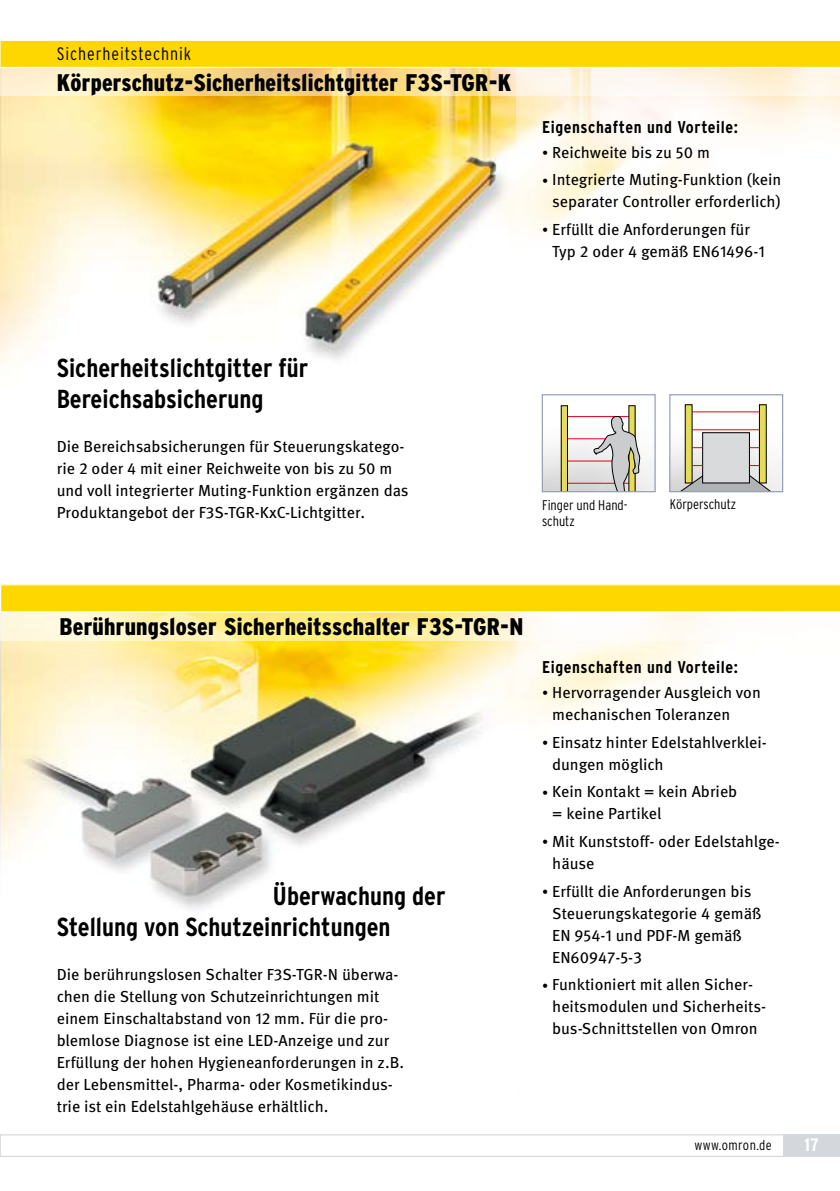
<style>
.page{position:relative;width:840px;height:1191px;background:#fff}
.page>*{position:absolute;margin:0;border:0;box-sizing:border-box;transform-origin:0 0}
.t1{font:700 condensed 26px/31.2px "Interstate";color:#000}
.t2{font:900 condensed 24px "Interstate";letter-spacing:.01em;color:#000}
.t3{font:300 condensed 18px "Interstate";letter-spacing:.05em;color:#000}
.t4{font:700 condensed 18px "Interstate";color:#fff}
.t5{font:700 condensed 17px "Interstate";letter-spacing:.035em;color:#000}
.t6{font:16px/22px "Meta Pro";color:#000}
.t7{font:300 condensed 14px/16.8px "Interstate";color:#000}
.t8{font:300 condensed 14px "Interstate";letter-spacing:.03em;color:#000}
.s1{font-size:12px}
</style>
<div class="page">
<img style="left:0;top:641px;width:516px;height:268px">
<img style="left:0;top:96px;width:784px;height:397px">
<img style="left:516px;top:96px;width:323px;height:263px">
<svg style="left:0;top:68px;width:839px;height:28px;background:#fae6b9"></svg>
<svg style="left:0;top:612px;width:839px;height:29px"></svg>
<svg style="left:0;top:40px;width:839px;height:27px;background:#ffd80a"></svg>
<svg style="left:0;top:584px;width:839px;height:28px;background:#ffd911"></svg>
<img style="left:543px;top:396px;width:110px;height:94px">
<img style="left:671px;top:396px;width:109px;height:94px">
<hr style="left:567px;top:416px;width:61px;height:1px;background:#e2001a">
<hr style="left:567px;top:438px;width:61px;height:1px;background:#e2001a">
<hr style="left:567px;top:460px;width:61px;height:1px;background:#e2001a">
<hr style="left:567px;top:483px;width:61px;height:1px;background:#e2001a">
<svg style="left:560px;top:405px;width:7px;height:85px"></svg>
<svg style="left:593px;top:405px;width:47px;height:85px"></svg>
<div style="left:541px;top:394px;width:114px;height:98px;border:1px solid #939fb0"></div>
<svg style="left:672px;top:473px;width:106px;height:17px"></svg>
<div style="left:702px;top:433px;width:47px;height:50px;background:#d9dadb"></div>
<div style="left:702px;top:432px;width:47px;height:51px;border:1px solid #000"></div>
<div style="left:684px;top:405px;width:7px;height:78px;background:#e6dc5a"></div>
<div style="left:684px;top:404px;width:8px;height:79px;border:1px solid #000"></div>
<div style="left:759px;top:405px;width:6px;height:78px;background:#e6dc5a"></div>
<div style="left:758px;top:404px;width:8px;height:79px;border:1px solid #000"></div>
<hr style="left:691px;top:411px;width:68px;height:1px;background:#e2001a">
<hr style="left:691px;top:429px;width:68px;height:1px;background:#e2001a">
<div style="left:669px;top:394px;width:113px;height:98px;border:1px solid #939fb0"></div>
<svg style="left:0;top:1134px;width:839px;height:23px"></svg>
<p class="t3" style="left:57px;top:44px;width:136px">Sicherheitstechnik</p>
<h2 class="t2" style="left:57px;top:69px;width:456px">Körperschutz-Sicherheitslichtgitter F3S-TGR-K</h2>
<p class="t5" style="left:541px;top:117px;width:197px">Eigenschaften und Vorteile:</p>
<p class="t6" style="left:541px;top:141px;width:169px"><span class="s1">•</span> Reichweite bis zu 50 m</p>
<p class="t6" style="left:541px;top:169px;width:241px;text-align:center"><span class="s1">•</span> Integrierte Muting-Funktion (kein separater Controller erforderlich)</p>
<p class="t6" style="left:552px;top:219px;width:214px;text-indent:-10px"><span class="s1">•</span> Erfüllt die Anforderungen für<br>Typ 2 oder 4 gemäß EN61496-1</p>
<h1 class="t1" style="left:57px;top:352px;width:253px">Sicherheitslichtgitter für<br>Bereichsabsicherung</h1>
<p class="t6" style="left:57px;top:436px;width:353px">Die Bereichsabsicherungen für Steuerungskatego&shy;rie 2 oder 4 mit einer Reichweite von bis zu 50 m und voll integrierter Muting-Funktion ergänzen das Produktangebot der F3S-TGR-KxC-Lichtgitter.</p>
<p class="t7" style="left:541px;top:496px;width:87px">Finger und Hand&shy;schutz</p>
<p class="t7" style="left:669px;top:496px;width:68px">Körperschutz</p>
<h2 class="t2" style="left:60px;top:613px;width:465px">Berührungsloser Sicherheitsschalter F3S-TGR-N</h2>
<h1 class="t1" style="left:57px;top:880px;width:59px">Ü</h1>
<h1 class="t1" style="left:57px;top:880px;width:390px;text-indent:230px">berwachung der<br>Stellung von Schutzeinrichtungen</h1>
<p class="t6" style="left:57px;top:964px;width:349px">Die berührungslosen Schalter F3S-TGR-N überwa&shy;chen die Stellung von Schutzeinrichtungen mit einem Einschaltabstand von 12 mm. Für die pro&shy;blemlose Diagnose ist eine LED-Anzeige und zur Erfüllung der hohen Hygieneanforderungen in z.B. der Lebensmittel-, Pharma- oder Kosmetikindus&shy;trie ist ein Edelstahlgehäuse erhältlich.</p>
<p class="t5" style="left:541px;top:657px;width:197px">Eigenschaften und Vorteile:</p>
<p class="t6" style="left:552px;top:682px;width:210px;text-indent:-10px"><span class="s1">•</span> Hervorragender Ausgleich von mechanischen Toleranzen</p>
<p class="t6" style="left:552px;top:731px;width:216px;text-indent:-10px"><span class="s1">•</span> Einsatz hinter Edelstahlverklei&shy;dungen möglich</p>
<p class="t6" style="left:552px;top:781px;width:186px;text-indent:-10px"><span class="s1">•</span> Kein Kontakt = kein Abrieb = keine Partikel</p>
<p class="t6" style="left:552px;top:831px;width:229px;text-indent:-10px"><span class="s1">•</span> Mit Kunststoff- oder Edelstahlge&shy;häuse</p>
<p class="t6" style="left:552px;top:880px;width:211px;text-indent:-10px"><span class="s1">•</span> Erfüllt die Anforderungen bis<br>Steuerungskategorie 4 gemäß<br>EN 954-1 und PDF-M gemäß<br>EN60947-5-3</p>
<p class="t6" style="left:552px;top:974px;width:215px;text-indent:-10px"><span class="s1">•</span> Funktioniert mit allen Sicher&shy;heitsmodulen und Sicherheits&shy;bus-Schnittstellen von Omron</p>
<p class="t8" style="left:694px;top:1137px;width:79px">www.omron.de</p>
<p class="t4" style="left:803px;top:1135px;width:16px">17</p>
</div>
